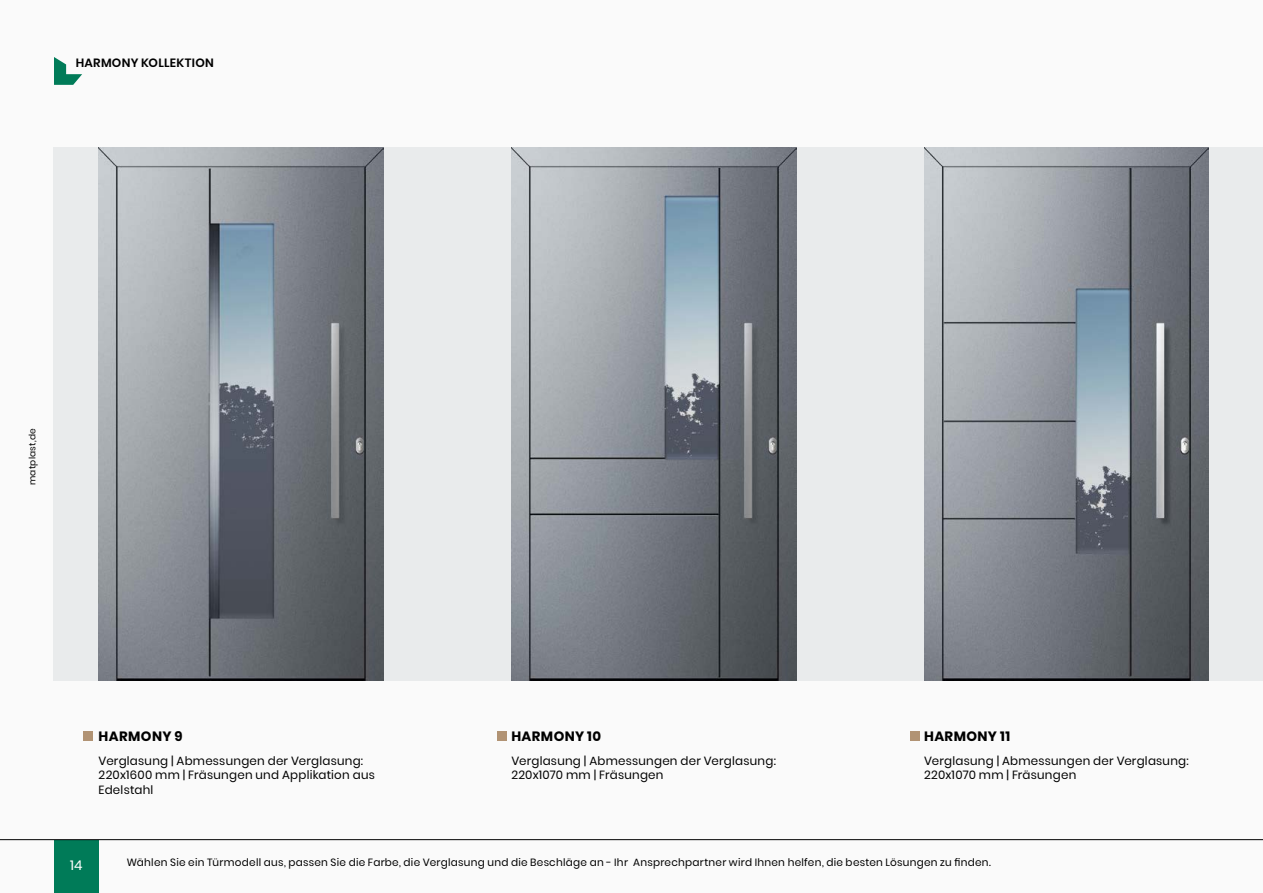
<style>
.page{position:relative;width:1263px;height:893px;background:#fafafa}
.page>*{position:absolute;margin:0;border:0;box-sizing:border-box;transform-origin:0 0}
.t1{font:700 13.5px "Poppins";letter-spacing:.03em;color:#000}
.t2{font:13.5px "Poppins";color:#fff}
.t3{font:600 12px "Poppins";letter-spacing:.025em;color:#000}
.t4{font:11.85px/14.2px "Poppins";letter-spacing:.02em;color:#000}
.t5{font:10.5px "Poppins";letter-spacing:.025em;color:#000}
.t6{font:9px "Poppins";letter-spacing:.03em;color:#000}
</style>
<div class="page">
<div style="left:83px;top:731px;width:10px;height:10px;background:#b19374"></div>
<div style="left:497px;top:731px;width:9px;height:10px;background:#b19374"></div>
<div style="left:910px;top:731px;width:10px;height:10px;background:#b19374"></div>
<div style="left:53px;top:147px;width:1210px;height:534px;background:#e9ebec"></div>
<img style="left:99px;top:147px;width:284px;height:534px">
<img style="left:511px;top:147px;width:285px;height:534px">
<img style="left:924px;top:147px;width:285px;height:534px">
<div style="left:54px;top:840px;width:45px;height:53px;background:#007b58"></div>
<hr style="left:0;top:839px;width:1263px;height:1px;background:#000">
<svg style="left:54px;top:57px;width:28px;height:28px"></svg>
<p class="t3" style="left:76px;top:55px;width:140px">HARMONY KOLLEKTION</p>
<p class="t6" style="left:27px;top:485px;width:58px;rotate:-90deg">matplast,de</p>
<p class="t1" style="left:99px;top:729px;width:86px">HARMONY 9</p>
<p class="t1" style="left:511px;top:728px;width:91px">HARMONY 10</p>
<p class="t1" style="left:924px;top:729px;width:88px">HARMONY 11</p>
<p class="t4" style="left:99px;top:754px;width:278px">Verglasung | Abmessungen der Verglasung:<br>220x1600 mm | Fräsungen und Applikation aus<br>Edelstahl</p>
<p class="t4" style="left:511px;top:754px;width:266px">Verglasung | Abmessungen der Verglasung:<br>220x1070 mm | Fräsungen</p>
<p class="t4" style="left:924px;top:754px;width:266px">Verglasung | Abmessungen der Verglasung:<br>220x1070 mm | Fräsungen</p>
<p class="t2" style="left:70px;top:858px;width:14px">14</p>
<p class="t5" style="left:127px;top:856px;width:866px">Wählen Sie ein Türmodell aus, passen Sie die Farbe, die Verglasung und die Beschläge an - Ihr Ansprechpartner wird Ihnen helfen, die besten Lösungen zu finden.</p>
</div>
